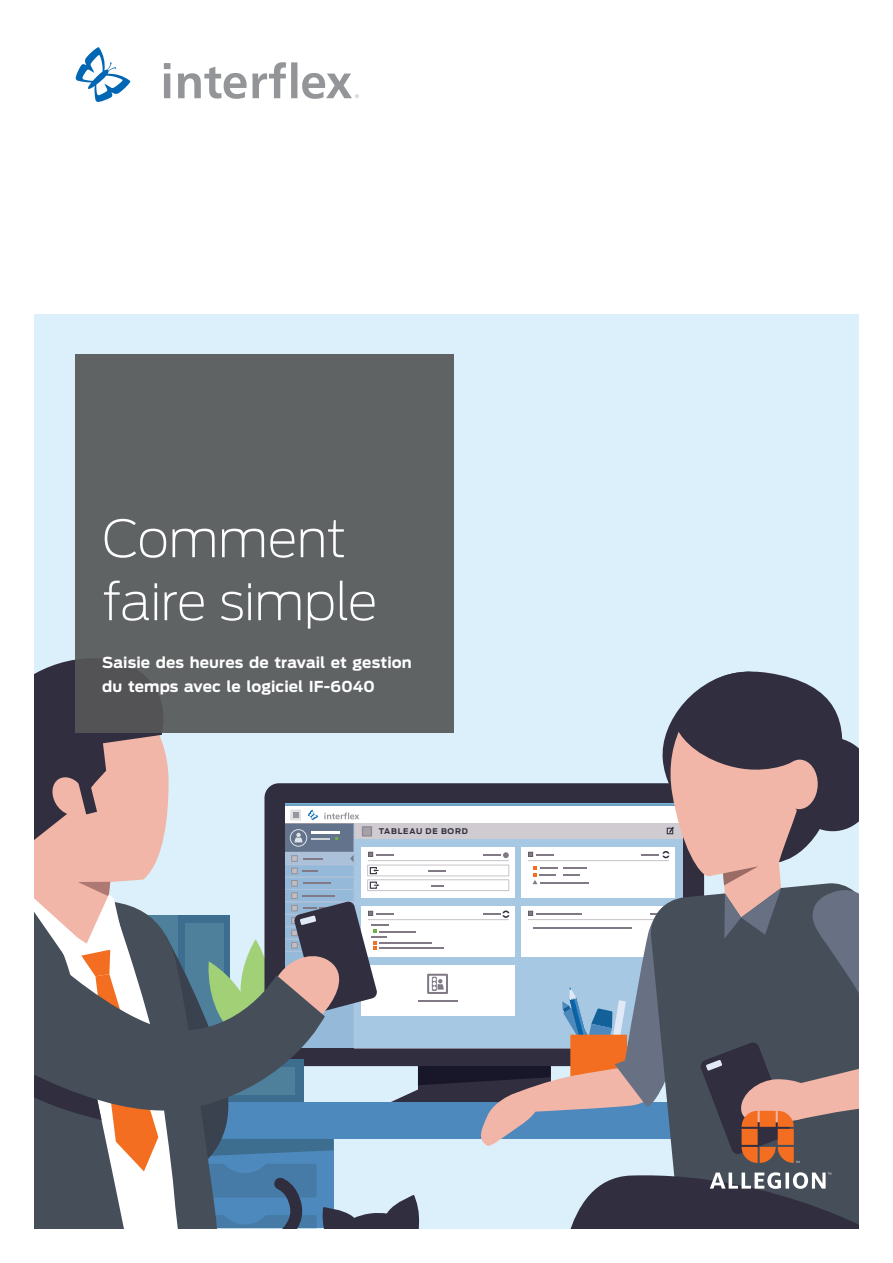
<style>
.page{position:relative;width:893px;height:1263px;background:#fff}
.page>*{position:absolute;margin:0;border:0;box-sizing:border-box;transform-origin:0 0}
.t1{font:200 51px/63px "Antenna";letter-spacing:-.02em;color:#fff}
.t2{font:700 15px/24px "Antenna";letter-spacing:.005em;color:#fff}
.t3{font:700 7.8px "Antenna";letter-spacing:.1em;color:#312e3f}
</style>
<div class="page">
<div style="left:35px;top:314px;width:823px;height:914px;background:#dbf0fb"></div>
<div style="left:75px;top:355px;width:378px;height:378px;background:#606364"></div>
<svg style="left:35px;top:655px;width:823px;height:573px"></svg>
<svg style="left:164px;top:62px;width:195px;height:37px"></svg>
<svg style="left:76px;top:47px;width:54px;height:55px"></svg>
<h1 class="t1" style="left:102px;top:505px;width:277px">Comment faire simple</h1>
<p class="t2" style="left:102px;top:651px;width:311px">Saisie des heures de travail et gestion du temps avec le logiciel IF-6040</p>
<p class="t3" style="left:379px;top:826px;width:91px">TABLEAU DE BORD</p>
</div>
